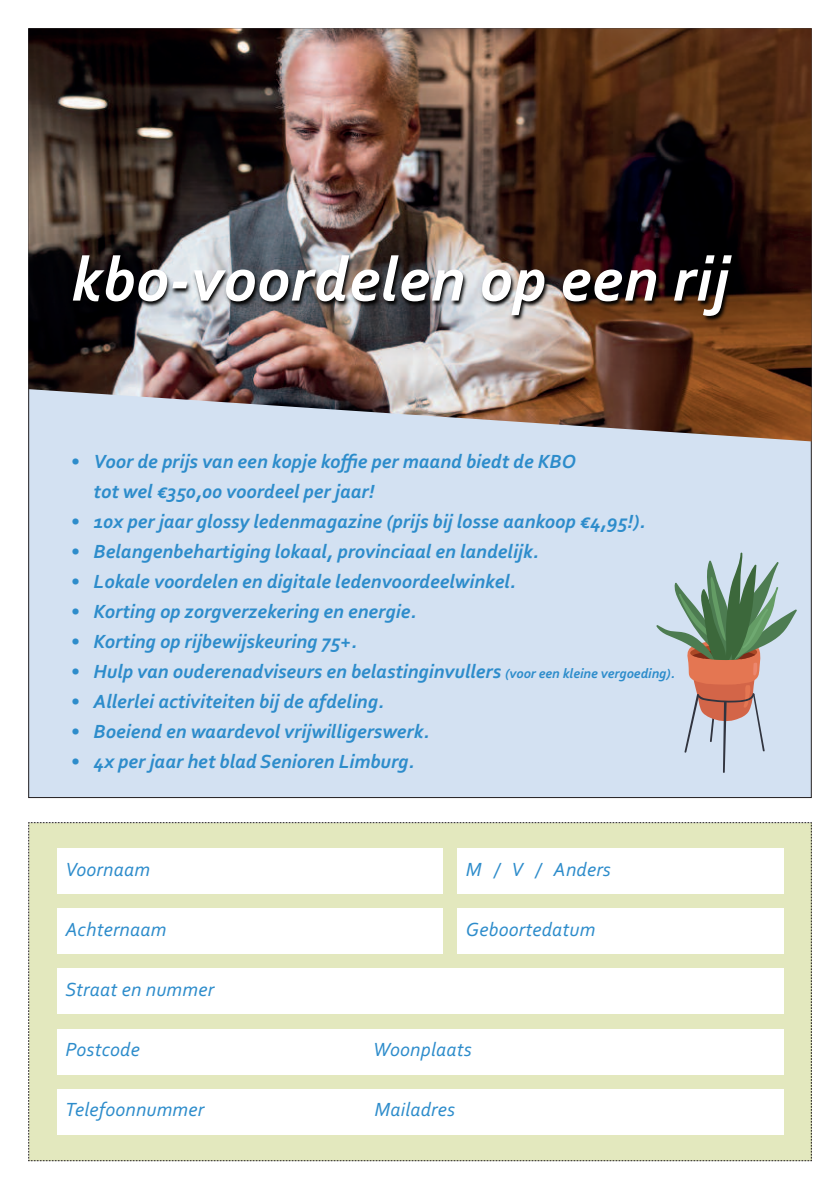
<style>
.page{position:relative;width:840px;height:1191px;background:#fff}
.page>*{position:absolute;margin:0;border:0;box-sizing:border-box;transform-origin:0 0}
.t1{font:italic 700 64px "Corbel";letter-spacing:.01em;color:#fff}
.t2{font:italic 700 20px/30px "Corbel";color:#2d8ccb}
.t3{font:italic 20px "Corbel";letter-spacing:.01em;color:#2d8ccb}
.s1{font-size:14px}
</style>
<div class="page">
<div style="left:28px;top:822px;width:783px;height:339px;background:#e3e8be"></div>
<div style="left:29px;top:29px;width:781px;height:768px;background:#d3e1f2"></div>
<img style="left:28px;top:28px;width:783px;height:413px">
<div style="left:57px;top:848px;width:385px;height:46px;background:#fff"></div>
<div style="left:57px;top:908px;width:385px;height:46px;background:#fff"></div>
<div style="left:57px;top:968px;width:725px;height:46px;background:#fff"></div>
<div style="left:57px;top:1028px;width:725px;height:46px;background:#fff"></div>
<div style="left:57px;top:1089px;width:725px;height:45px;background:#fff"></div>
<div style="left:457px;top:848px;width:325px;height:46px;background:#fff"></div>
<div style="left:457px;top:908px;width:325px;height:46px;background:#fff"></div>
<svg style="left:656px;top:552px;width:140px;height:221px"></svg>
<img style="left:49px;top:173px;width:763px;height:289px">
<h1 class="t1" style="left:71px;top:241px;width:659px">kbo-voordelen op een rij</h1>
<p class="t2" style="left:94px;top:446px;width:483px;text-indent:-23px">• Voor de prijs van een kopje koffie per maand biedt de KBO tot wel €350,00 voordeel per jaar!</p>
<p class="t2" style="left:71px;top:506px;width:576px">• 10x per jaar glossy ledenmagazine (prijs bij losse aankoop €4,95!).</p>
<p class="t2" style="left:71px;top:536px;width:469px">• Belangenbehartiging lokaal, provinciaal en landelijk.</p>
<p class="t2" style="left:71px;top:566px;width:446px">• Lokale voordelen en digitale ledenvoordeelwinkel.</p>
<p class="t2" style="left:71px;top:596px;width:347px">• Korting op zorgverzekering en energie.</p>
<p class="t2" style="left:71px;top:626px;width:287px">• Korting op rijbewijskeuring 75+.</p>
<p class="t2" style="left:71px;top:656px;width:605px">• Hulp van ouderenadviseurs en belastinginvullers <span class="s1">(voor een kleine vergoeding).</span></p>
<p class="t2" style="left:71px;top:686px;width:314px">• Allerlei activiteiten bij de afdeling.</p>
<p class="t2" style="left:71px;top:716px;width:360px">• Boeiend en waardevol vrijwilligerswerk.</p>
<p class="t2" style="left:71px;top:746px;width:345px">• 4x per jaar het blad Senioren Limburg.</p>
<p class="t3" style="left:65px;top:857px;width:86px">Voornaam</p>
<p class="t3" style="left:65px;top:917px;width:103px">Achternaam</p>
<p class="t3" style="left:65px;top:977px;width:150px">Straat en nummer</p>
<p class="t3" style="left:465px;top:857px;width:146px">M / V / Anders</p>
<p class="t3" style="left:465px;top:917px;width:131px">Geboortedatum</p>
<p class="t3" style="left:65px;top:1037px;width:76px">Postcode</p>
<p class="t3" style="left:373px;top:1037px;width:100px">Woonplaats</p>
<p class="t3" style="left:65px;top:1097px;width:140px">Telefoonnummer</p>
<p class="t3" style="left:374px;top:1097px;width:82px">Mailadres</p>
</div>
